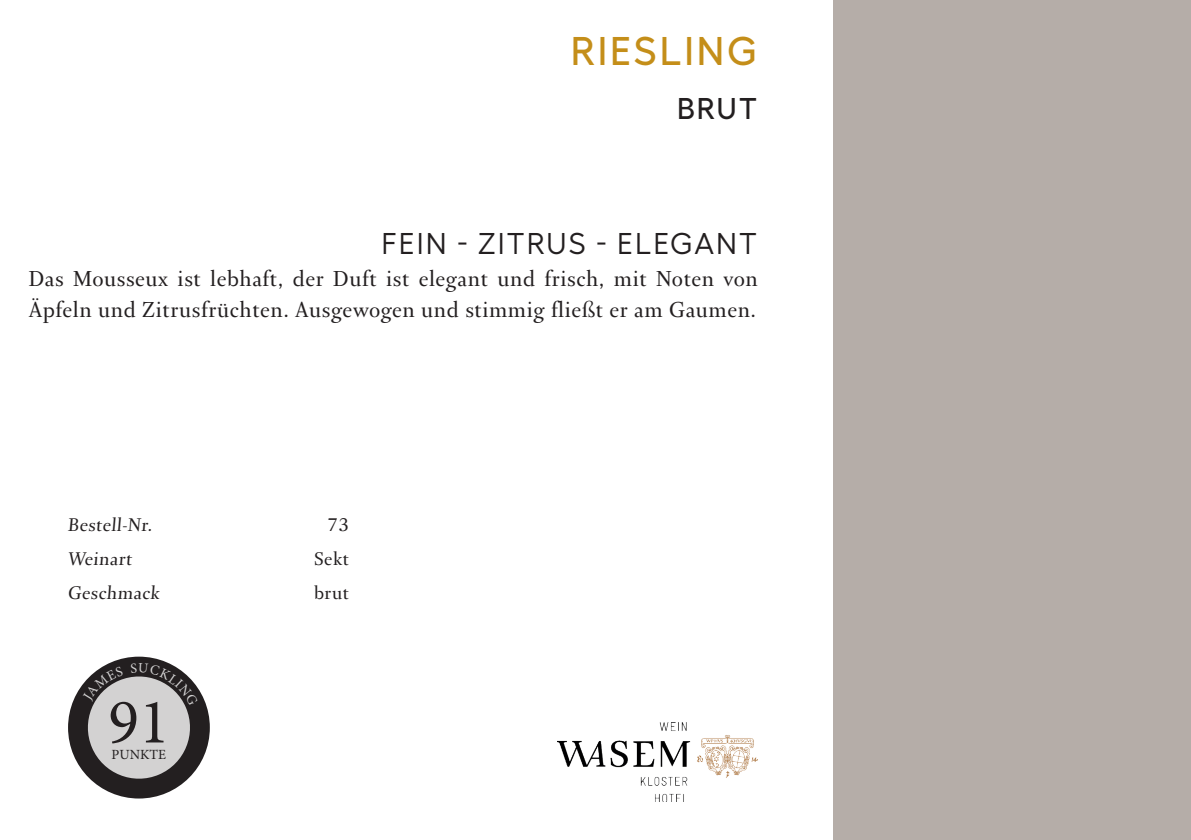
<style>
.page{position:relative;width:1191px;height:840px;background:#fff}
.page>*{position:absolute;margin:0;border:0;box-sizing:border-box;transform-origin:0 0}
.t1{font:64px "Minion Pro";color:#231f20}
.t2{font:500 40px "Hellix";letter-spacing:.07em;color:#c48e19}
.t3{font:30px "Hellix";letter-spacing:.07em;color:#231f20}
.t4{font:500 30px "Hellix";color:#231f20}
.t5{font:26px/31px "Arnhem Fine Pro";letter-spacing:.02em;color:#231f20}
.t6{font:22px/34px "Arnhem Fine Pro";letter-spacing:.02em;color:#231f20}
.t7{font:14px "Minion Pro";color:#231f20}
</style>
<div class="page">
<img style="left:557px;top:722px;width:200px;height:78px">
<div style="left:68px;top:656px;width:142px;height:142px;background:#231f20;border-radius:50%"></div>
<div style="left:833px;top:0;width:358px;height:839px;background:#b5ada8"></div>
<svg style="left:81px;top:662px;width:117px;height:123px"></svg>
<h2 class="t2" style="left:570px;top:20px;width:188px">RIESLING</h2>
<p class="t4" style="left:677px;top:85px;width:81px">BRUT</p>
<p class="t3" style="left:381px;top:220px;width:377px">FEIN - ZITRUS - ELEGANT</p>
<p class="t5" style="left:29px;top:263px;width:730px">Das Mousseux ist lebhaft, der Duft ist elegant und frisch, mit Noten von<br>Äpfeln und Zitrusfrüchten. Ausgewogen und stimmig fließt er am Gaumen.</p>
<p class="t6" style="left:68px;top:506px;width:88px">Bestell-Nr.<br>Weinart</p>
<p class="t6" style="left:314px;top:506px;width:36px;text-align:center">73<br>Sekt</p>
<p class="t6" style="left:68px;top:574px;width:96px">Geschmack</p>
<p class="t6" style="left:314px;top:574px;width:36px">brut</p>
<h1 class="t1" style="left:108px;top:678px;width:63px">91</h1>
<p class="t7" style="left:112px;top:745px;width:56px">PUNKTE</p>
</div>
